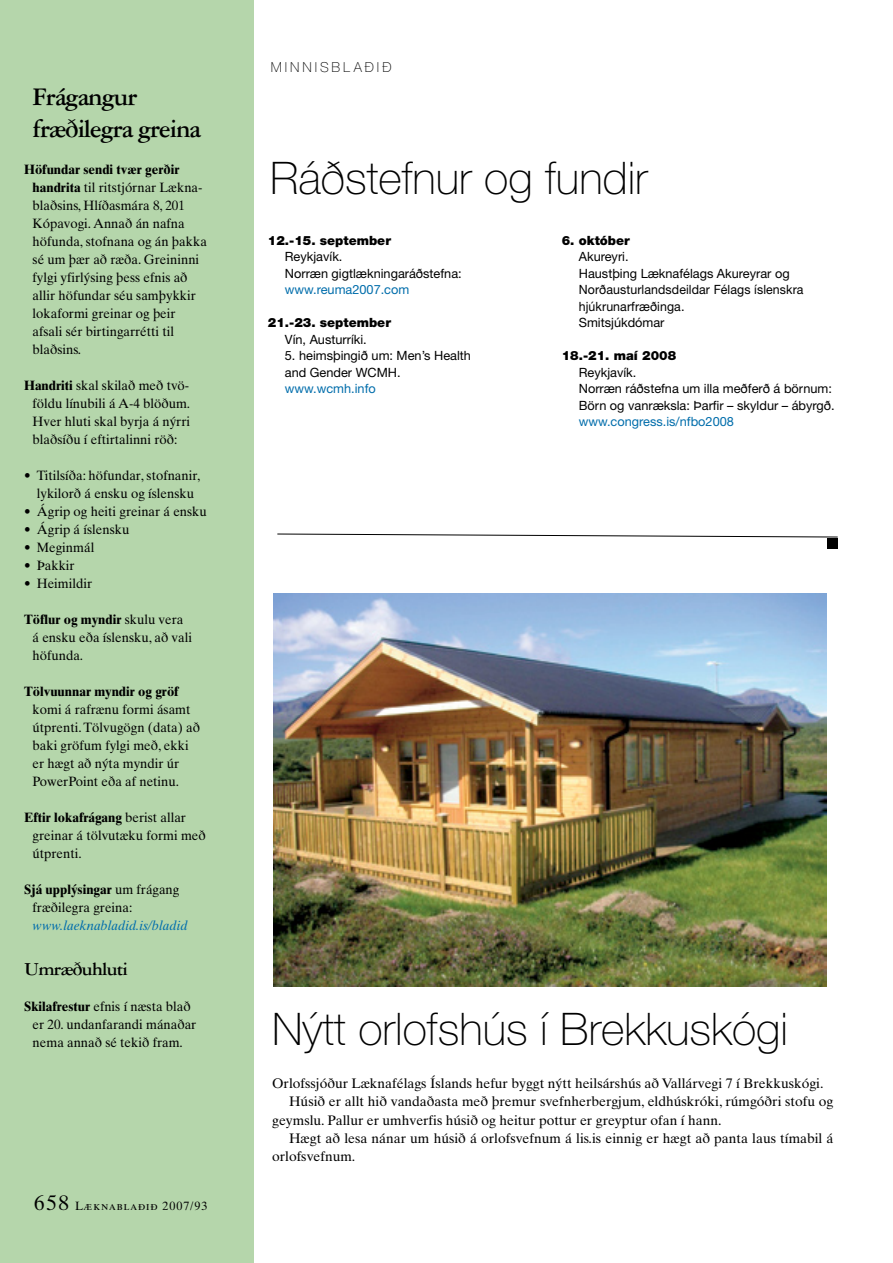
<style>
.page{position:relative;width:893px;height:1263px;background:#fff}
.page>*{position:absolute;margin:0;border:0;box-sizing:border-box;transform-origin:0 0}
.t1{font:100 45px "Helvetica Neue";color:#000}
.t2{font:700 27px/31.5px "Garamond Three";letter-spacing:-.04em;color:#000}
.t3{font:700 19.5px "Garamond Three";color:#000}
.t4{font:13.8px "Times Ten";color:#000}
.t5{font:100 13.8px "Helvetica Neue";letter-spacing:.215em;color:#000}
.t6{font:13.5px/18px "Times Ten";color:#000}
.t7{font:italic 13.5px "Times Ten";color:#006dab}
.t8{font:700 13.5px "Times Ten";color:#000}
.t9{font:12.75px/16.5px "Helvetica Neue";color:#000}
.t10{font:900 12.75px "Helvetica Neue";color:#000}
.t11{font:12.75px "Helvetica Neue";color:#006dab}
.t12{font:12px "Times Ten Roman SC";letter-spacing:.075em;color:#000}
.s1{font-weight:700}
.s2{font-family:"Times Ten";font-size:21px}
.s3{font-family:"Times Ten"}
</style>
<div class="page">
<div style="left:0;top:0;width:254px;height:1263px;background:#b5d6ab"></div>
<svg style="left:277px;top:533px;width:561px;height:5px"></svg>
<div style="left:827px;top:538px;width:11px;height:10px;background:#000"></div>
<img style="left:274px;top:594px;width:553px;height:392px">
<h2 class="t2" style="left:32px;top:81px;width:170px">Frágangur fræðilegra greina</h2>
<p class="t6" style="left:33px;top:161px;width:176px;text-indent:-9px"><span class="s1">Höfundar sendi tvær gerðir handrita</span> til ritstjórnar Lækna&shy;blaðsins, Hlíðasmára 8, 201<br>Kópavogi. Annað án nafna höfunda, stofnana og án þakka sé um þær að ræða. Greininni fylgi yfirlýsing þess efnis að allir höfundar séu samþykkir lokaformi greinar og þeir afsali sér birtingarrétti til blaðsins.</p>
<p class="t6" style="left:33px;top:377px;width:159px;text-indent:-8px"><span class="s1">Handriti</span> skal skilað með tvö&shy;földu línubili á A-4 blöðum.<br>Hver hluti skal byrja á nýrri blaðsíðu í eftirtalinni röð:</p>
<p class="t6" style="left:24px;top:467px;width:178px;text-align:center">• Titilsíða: höfundar, stofnanir, lykilorð á ensku og íslensku</p>
<p class="t6" style="left:24px;top:503px;width:184px">• Ágrip og heiti greinar á ensku</p>
<p class="t6" style="left:24px;top:521px;width:107px">• Ágrip á íslensku</p>
<p class="t6" style="left:24px;top:539px;width:72px">• Meginmál</p>
<p class="t6" style="left:24px;top:557px;width:52px">• Þakkir</p>
<p class="t6" style="left:24px;top:575px;width:70px">• Heimildir</p>
<p class="t6" style="left:33px;top:611px;width:161px;text-indent:-8px"><span class="s1">Töflur og myndir</span> skulu vera á ensku eða íslensku, að vali höfunda.</p>
<p class="t8" style="left:24px;top:683px;width:156px">Tölvuunnar myndir og gröf</p>
<p class="t6" style="left:33px;top:701px;width:169px">komi á rafrænu formi ásamt útprenti.Tölvugögn (data) að baki gröfum fylgi með, ekki er hægt að nýta myndir úr<br>PowerPoint eða af netinu.</p>
<p class="t6" style="left:33px;top:809px;width:175px;text-indent:-8px"><span class="s1">Eftir lokafrágang</span> berist allar greinar á tölvutæku formi með útprenti.</p>
<p class="t6" style="left:33px;top:881px;width:148px;text-indent:-8px"><span class="s1">Sjá upplýsingar</span> um frágang fræðilegra greina:</p>
<p class="t7" style="left:33px;top:918px;width:157px">www.laeknabladid.is/bladid</p>
<h3 class="t3" style="left:24px;top:959px;width:105px">Umræðuhluti</h3>
<p class="t6" style="left:33px;top:998px;width:165px;text-indent:-8px"><span class="s1">Skilafrestur</span> efnis í næsta blað er 20. undanfarandi mánaðar nema annað sé tekið fram.</p>
<p class="t12" style="left:34px;top:1199px;width:175px"><span class="s2">658</span> Læknablaðið <span class="s3">2007/93</span></p>
<p class="t5" style="left:271px;top:59px;width:122px">MINNISBLAÐIÐ</p>
<h1 class="t1" style="left:270px;top:153px;width:379px">Ráðstefnur og fundir</h1>
<p class="t10" style="left:268px;top:233px;width:125px">12.-15. september</p>
<p class="t9" style="left:285px;top:248px;width:178px">Reykjavík.<br>Norræn gigtlækningaráðstefna:</p>
<p class="t11" style="left:285px;top:282px;width:126px">www.reuma2007.com</p>
<p class="t10" style="left:268px;top:315px;width:125px">21.-23. september</p>
<p class="t9" style="left:285px;top:331px;width:83px">Vín, Austurríki.</p>
<p class="t9" style="left:285px;top:347px;width:188px">5. heimsþingið um: Men’s Health and Gender WCMH.</p>
<p class="t11" style="left:285px;top:381px;width:92px">www.wcmh.info</p>
<p class="t10" style="left:562px;top:233px;width:70px">6. október</p>
<p class="t9" style="left:579px;top:248px;width:226px">Akureyri.<br>Haustþing Læknafélags Akureyrar og<br>Norðausturlandsdeildar Félags íslenskra hjúkrunarfræðinga.<br>Smitsjúkdómar</p>
<p class="t10" style="left:562px;top:348px;width:116px">18.-21. maí 2008</p>
<p class="t9" style="left:579px;top:364px;width:257px">Reykjavík.<br>Norræn ráðstefna um illa meðferð á börnum:<br>Börn og vanræksla: Þarfir – skyldur – ábyrgð.</p>
<p class="t11" style="left:579px;top:414px;width:157px">www.congress.is/nfbo2008</p>
<h1 class="t1" style="left:272px;top:1003px;width:517px">Nýtt orlofshús í Brekkuskógi</h1>
<p class="t4" style="left:272px;top:1075px;width:553px">Orlofssjóður Læknafélags Íslands hefur byggt nýtt heilsárshús að Vallárvegi 7 í Brekkuskógi.</p>
<p class="t4" style="left:289px;top:1093px;width:546px">Húsið er allt hið vandaðasta með þremur svefnherbergjum, eldhúskróki, rúmgóðri stofu og</p>
<p class="t4" style="left:272px;top:1112px;width:451px">geymslu. Pallur er umhverfis húsið og heitur pottur er greyptur ofan í hann.</p>
<p class="t4" style="left:289px;top:1130px;width:546px">Hægt að lesa nánar um húsið á orlofsvefnum á lis.is einnig er hægt að panta laus tímabil á</p>
<p class="t4" style="left:272px;top:1148px;width:85px">orlofsvefnum.</p>
</div>
